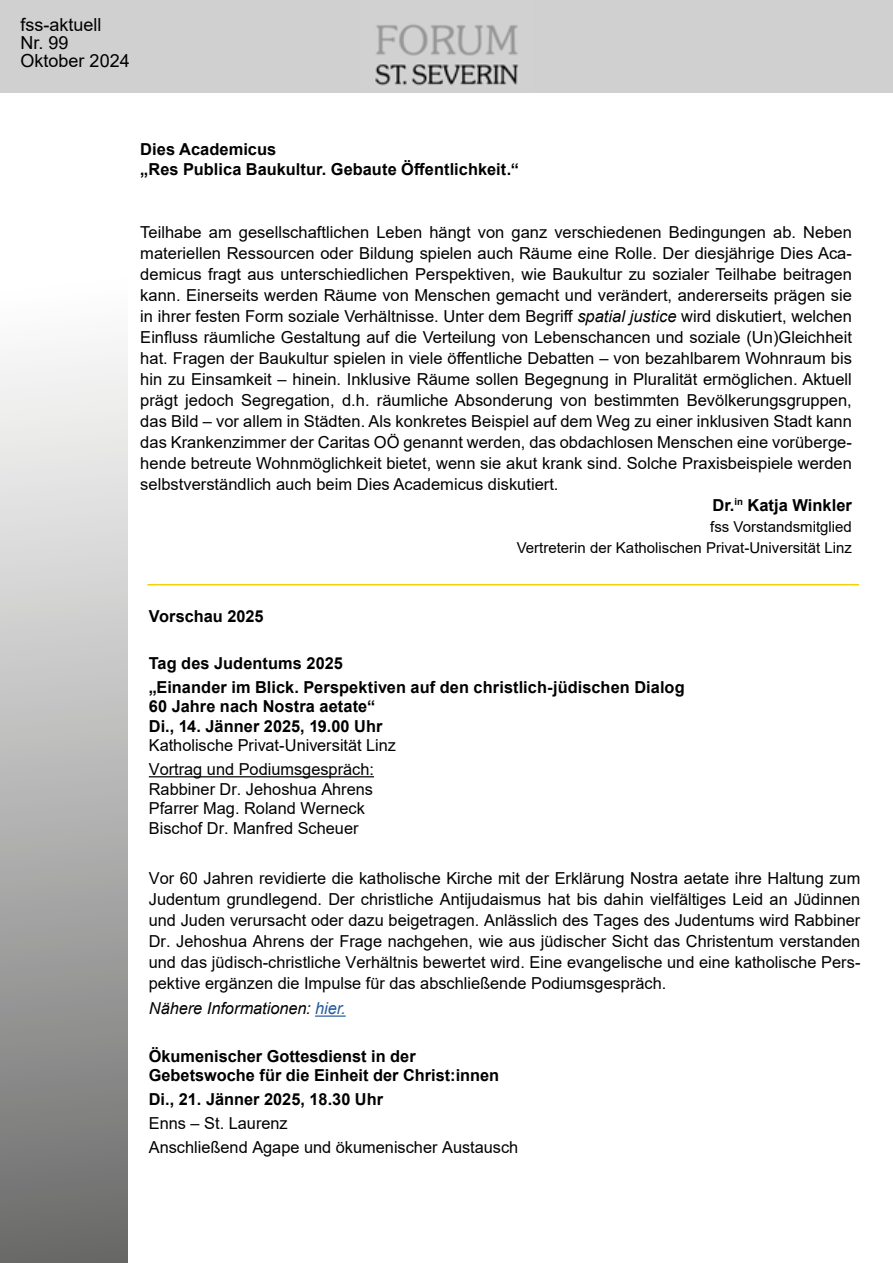
<style>
.page{position:relative;width:893px;height:1263px;background:#fff}
.page>*{position:absolute;margin:0;border:0;box-sizing:border-box;transform-origin:0 0}
.t1{font:18px/18px "Arial";color:#000}
.t2{font:16.5px/21px "Arial";color:#000}
.t3{font:700 16.5px/19.5px "Arial";color:#000}
.t4{font:italic 16.5px "Arial";letter-spacing:-.005em;color:#000}
.t5{font:15px/21.6px "Arial";color:#000;text-align:right}
.s1{font-style:italic}
.s2{color:#275b9b}
</style>
<div class="page">
<div style="left:0;top:122px;width:128px;height:1141px;background:linear-gradient(to bottom,#fff,#70706f)"></div>
<div style="left:0;top:0;width:893px;height:92px;background:#d0d0d0"></div>
<img style="left:375px;top:24px;width:143px;height:62px">
<hr style="left:147px;top:584px;width:712px;height:1px;background:#f5d300">
<hr style="left:149px;top:776px;width:225px;height:1px;background:#000">
<hr style="left:315px;top:1015px;width:31px;height:2px;background:#275b9b">
<p class="t1" style="left:21px;top:15px;width:111px">fss-aktuell<br>Nr. 99<br>Oktober 2024</p>
<p class="t3" style="left:140px;top:140px;width:380px">Dies Academicus<br>„Res Publica Baukultur. Gebaute Öffentlichkeit.“</p>
<p class="t2" style="left:140px;top:221px;width:713px">Teilhabe am gesellschaftlichen Leben hängt von ganz verschiedenen Bedingungen ab. Neben</p>
<p class="t2" style="left:140px;top:242px;width:713px">materiellen Ressourcen oder Bildung spielen auch Räume eine Rolle. Der diesjährige Dies Aca-</p>
<p class="t2" style="left:140px;top:263px;width:713px">demicus fragt aus unterschiedlichen Perspektiven, wie Baukultur zu sozialer Teilhabe beitragen</p>
<p class="t2" style="left:140px;top:284px;width:713px">kann. Einerseits werden Räume von Menschen gemacht und verändert, andererseits prägen sie</p>
<p class="t2" style="left:140px;top:305px;width:713px">in ihrer festen Form soziale Verhältnisse. Unter dem Begriff <span class="s1">spatial justice</span> wird diskutiert, welchen</p>
<p class="t2" style="left:140px;top:326px;width:713px">Einfluss räumliche Gestaltung auf die Verteilung von Lebenschancen und soziale (Un)Gleichheit</p>
<p class="t2" style="left:140px;top:347px;width:713px">hat. Fragen der Baukultur spielen in viele öffentliche Debatten – von bezahlbarem Wohnraum bis</p>
<p class="t2" style="left:140px;top:368px;width:713px">hin zu Einsamkeit – hinein. Inklusive Räume sollen Begegnung in Pluralität ermöglichen. Aktuell</p>
<p class="t2" style="left:140px;top:389px;width:713px">prägt jedoch Segregation, d.h. räumliche Absonderung von bestimmten Bevölkerungsgruppen,</p>
<p class="t2" style="left:140px;top:410px;width:713px">das Bild – vor allem in Städten. Als konkretes Beispiel auf dem Weg zu einer inklusiven Stadt kann</p>
<p class="t2" style="left:140px;top:431px;width:713px">das Krankenzimmer der Caritas OÖ genannt werden, das obdachlosen Menschen eine vorüberge-</p>
<p class="t2" style="left:140px;top:452px;width:713px">hende betreute Wohnmöglichkeit bietet, wenn sie akut krank sind. Solche Praxisbeispiele werden</p>
<p class="t2" style="left:140px;top:473px;width:420px">selbstverständlich auch beim Dies Academicus diskutiert.</p>
<p class="t3" style="left:712px;top:495px;width:141px">Dr.<sup>in</sup> Katja Winkler</p>
<p class="t5" style="left:517px;top:516px;width:337px">fss Vorstandsmitglied<br>Vertreterin der Katholischen Privat-Universität Linz</p>
<p class="t3" style="left:149px;top:606px;width:116px">Vorschau 2025</p>
<p class="t3" style="left:149px;top:652px;width:537px;line-height:23.7px">Tag des Judentums 2025<br>„Einander im Blick. Perspektiven auf den christlich-jüdischen Dialog</p>
<p class="t3" style="left:149px;top:697px;width:235px">60 Jahre nach Nostra aetate“<br>Di., 14. Jänner 2025, 19.00 Uhr</p>
<p class="t2" style="left:149px;top:733px;width:249px;line-height:23.7px">Katholische Privat-Universität Linz<br>Vortrag und Podiumsgespräch:</p>
<p class="t2" style="left:149px;top:779px;width:226px;line-height:19.5px">Rabbiner Dr. Jehoshua Ahrens<br>Pfarrer Mag. Roland Werneck<br>Bischof Dr. Manfred Scheuer</p>
<p class="t2" style="left:149px;top:868px;width:713px;text-align:justify">Vor 60 Jahren revidierte die katholische Kirche mit der Erklärung Nostra aetate ihre Haltung zum Judentum grundlegend. Der christliche Antijudaismus hat bis dahin vielfältiges Leid an Jüdinnen und Juden verursacht oder dazu beigetragen. Anlässlich des Tages des Judentums wird Rabbiner Dr. Jehoshua Ahrens der Frage nachgehen, wie aus jüdischer Sicht das Christentum verstanden und das jüdisch-christliche Verhältnis bewertet wird. Eine evangelische und eine katholische Pers&shy;pektive ergänzen die Impulse für das abschließende Podiumsgespräch.</p>
<p class="t4" style="left:149px;top:998px;width:198px">Nähere Informationen: <span class="s2">hier.</span></p>
<p class="t3" style="left:149px;top:1046px;width:352px">Ökumenischer Gottesdienst in der<br>Gebetswoche für die Einheit der Christ:innen</p>
<p class="t3" style="left:149px;top:1090px;width:236px">Di., 21. Jänner 2025, 18.30 Uhr</p>
<p class="t2" style="left:149px;top:1111px;width:371px;line-height:23.7px">Enns – St. Laurenz<br>Anschließend Agape und ökumenischer Austausch</p>
</div>
